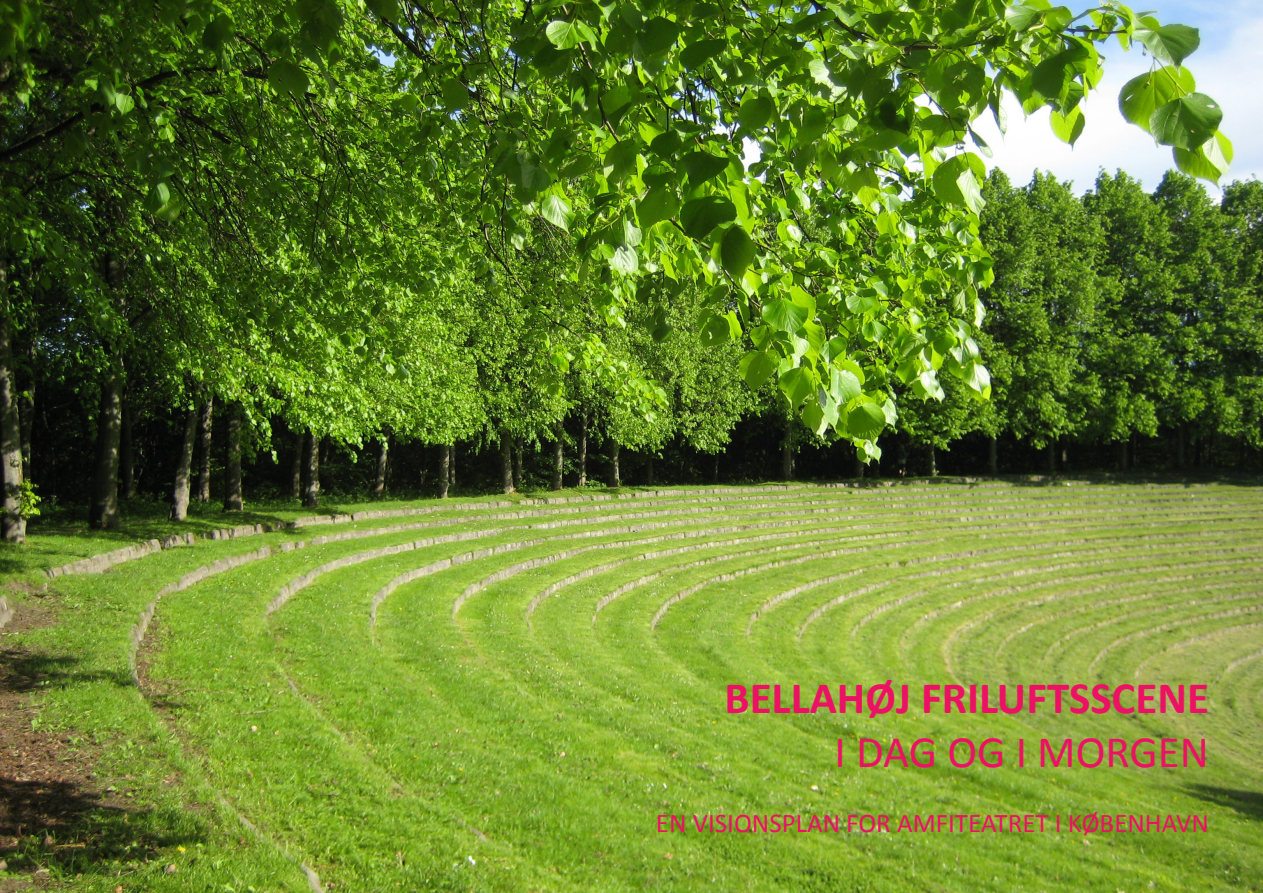
<style>
.page{position:relative;width:1263px;height:893px;background:#fff}
.page>*{position:absolute;margin:0;border:0;box-sizing:border-box;transform-origin:0 0}
.t1{font:700 45px "Calibri";color:#ec1165}
.t2{font:45px "Calibri";color:#ec1165}
.t3{font:27px "Calibri";color:#ec1165}
</style>
<div class="page">
<img style="left:1px;top:0;width:1261px;height:893px">
<h1 class="t1" style="left:724px;top:680px;width:486px">BELLAHØJ FRILUFTSSCENE</h1>
<h1 class="t2" style="left:834px;top:729px;width:376px">I DAG OG I MORGEN</h1>
<p class="t3" style="left:656px;top:809px;width:554px">EN VISIONSPLAN FOR AMFITEATRET I KØBENHAVN</p>
</div>
